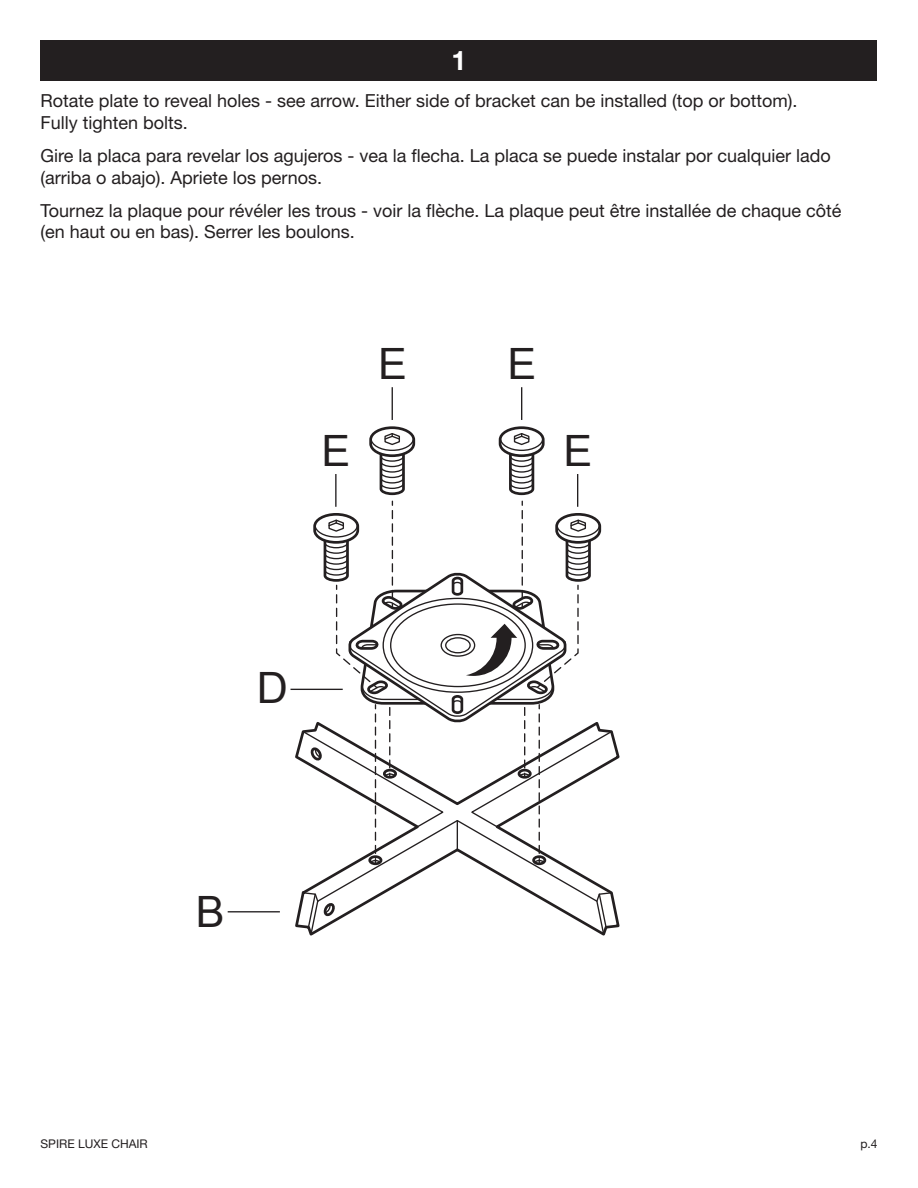
<style>
.page{position:relative;width:918px;height:1188px;background:#fff}
.page>*{position:absolute;margin:0;border:0;box-sizing:border-box;transform-origin:0 0}
.t1{font:43.2px "Arial";color:#231f20}
.Main_Copy_Title{font:700 27px "Helvetica Neue LT Std";color:#fff}
.t2{font:18px/21.6px "Helvetica Neue LT Std";color:#231f20}
.t3{font:12px "Helvetica Neue LT Std";color:#231f20}
</style>
<div class="page">
<svg style="left:295px;top:732px;width:325px;height:196px"></svg>
<hr style="left:392px;top:387px;width:1px;height:33px;background:#231f20">
<hr style="left:521px;top:387px;width:1px;height:33px;background:#231f20">
<hr style="left:577px;top:474px;width:1px;height:33px;background:#231f20">
<hr style="left:335px;top:474px;width:2px;height:33px;background:#231f20">
<hr style="left:291px;top:689px;width:52px;height:1px;background:#231f20">
<hr style="left:228px;top:911px;width:52px;height:1px;background:#231f20">
<svg style="left:369px;top:426px;width:47px;height:79px"></svg>
<svg style="left:498px;top:426px;width:47px;height:79px"></svg>
<svg style="left:301px;top:511px;width:312px;height:425px"></svg>
<div style="left:40px;top:40px;width:838px;height:41px;background:#231f20"></div>
<p class="Main_Copy_Title" style="left:451px;top:44px;width:17px">1</p>
<p class="t2" style="left:40px;top:90px;width:759px">Rotate plate to reveal holes - see arrow. Either side of bracket can be installed (top or bottom).<br>Fully tighten bolts.</p>
<p class="t2" style="left:40px;top:145px;width:792px">Gire la placa para revelar los agujeros - vea la flecha. La placa se puede instalar por cualquier lado (arriba o abajo). Apriete los pernos.</p>
<p class="t2" style="left:40px;top:199px;width:803px">Tournez la plaque pour révéler les trous - voir la flèche. La plaque peut être installée de chaque côté (en haut ou en bas). Serrer les boulons.</p>
<p class="t1" style="left:378px;top:335px;width:30px">E</p>
<p class="t1" style="left:507px;top:335px;width:30px">E</p>
<p class="t1" style="left:322px;top:422px;width:30px">E</p>
<p class="t1" style="left:563px;top:422px;width:30px">E</p>
<p class="t1" style="left:257px;top:660px;width:33px">D</p>
<p class="t1" style="left:196px;top:883px;width:30px">B</p>
<p class="t3" style="left:40px;top:1136px;width:109px">SPIRE LUXE CHAIR</p>
<p class="t3" style="left:860px;top:1136px;width:19px">p.4</p>
</div>
